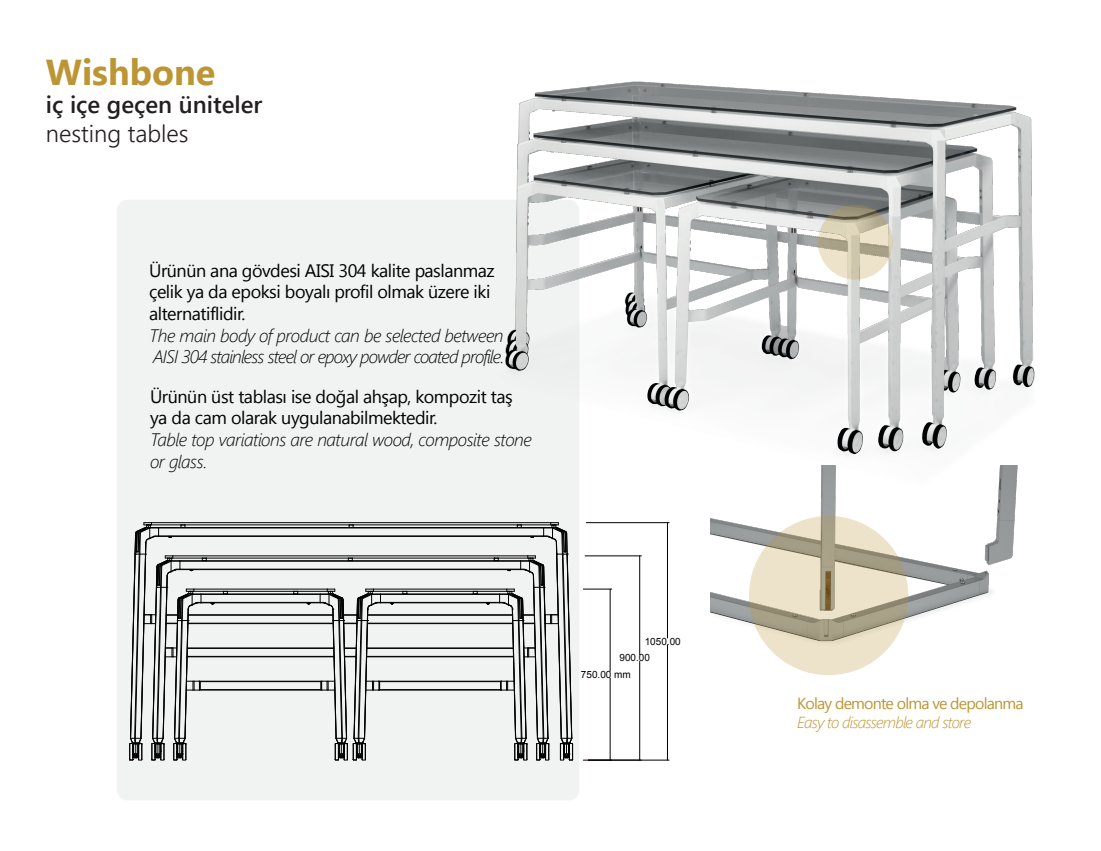
<style>
.page{position:relative;width:1101px;height:851px;background:#fff}
.page>*{position:absolute;margin:0;border:0;box-sizing:border-box;transform-origin:0 0}
.t1{font:700 36px "Segoe UI";color:#bc9634}
.t2{font:600 24px "Segoe UI";color:#231f20}
.t3{font:300 24px "Segoe UI";color:#231f20}
.t4{font:18px/21.6px "Segoe UI";letter-spacing:-.025em;color:#000}
.t5{font:italic 300 18px/21.6px "Segoe UI";letter-spacing:-.05em;color:#000}
.t6{font:italic 300 18px/21.6px "Segoe UI";letter-spacing:-.025em;color:#000}
.t7{font:16px "Segoe UI";letter-spacing:-.05em;color:#bc9634}
.t8{font:italic 300 16px "Segoe UI";letter-spacing:-.05em;color:#bc9634}
.t9{font:10px/16.6px "Arial";color:#000}
</style>
<div class="page">
<div style="left:117px;top:200px;width:462px;height:600px;background:#f1f3f2;border-radius:11px"></div>
<img style="left:505px;top:81px;width:530px;height:385px">
<hr style="left:585px;top:555px;width:56px;height:1px;background:#000">
<hr style="left:639px;top:556px;width:1px;height:99px;background:#000">
<hr style="left:639px;top:661px;width:1px;height:99px;background:#000">
<svg style="left:583px;top:589px;width:28px;height:1px"></svg>
<hr style="left:609px;top:678px;width:1px;height:82px;background:#000">
<hr style="left:609px;top:589px;width:1px;height:82px;background:#000">
<hr style="left:588px;top:760px;width:81px;height:1px;background:#000">
<hr style="left:586px;top:522px;width:83px;height:1px;background:#000">
<hr style="left:667px;top:645px;width:1px;height:115px;background:#000">
<hr style="left:667px;top:523px;width:1px;height:115px;background:#000">
<hr style="left:200px;top:689px;width:121px;height:1px;background:#000">
<hr style="left:367px;top:615px;width:145px;height:1px;background:#000">
<hr style="left:188px;top:615px;width:145px;height:1px;background:#000">
<hr style="left:180px;top:561px;width:340px;height:1px;background:#000">
<hr style="left:379px;top:689px;width:121px;height:1px;background:#000">
<hr style="left:159px;top:528px;width:384px;height:1px;background:#000">
<hr style="left:185px;top:524px;width:164px;height:1px;background:#000">
<hr style="left:185px;top:527px;width:164px;height:1px;background:#000">
<hr style="left:194px;top:589px;width:133px;height:1px;background:#000">
<hr style="left:227px;top:594px;width:67px;height:1px;background:#000">
<hr style="left:188px;top:623px;width:145px;height:1px;background:#000">
<hr style="left:379px;top:690px;width:122px;height:1px;background:#000">
<hr style="left:200px;top:690px;width:121px;height:1px;background:#000">
<hr style="left:187px;top:656px;width:147px;height:1px;background:#000">
<hr style="left:187px;top:648px;width:147px;height:1px;background:#000">
<hr style="left:352px;top:560px;width:142px;height:1px;background:#000">
<hr style="left:353px;top:527px;width:164px;height:1px;background:#000">
<hr style="left:227px;top:591px;width:67px;height:1px;background:#000">
<hr style="left:353px;top:524px;width:164px;height:1px;background:#000">
<hr style="left:151px;top:522px;width:399px;height:1px;background:#000">
<hr style="left:373px;top:589px;width:133px;height:1px;background:#000">
<hr style="left:407px;top:594px;width:66px;height:1px;background:#000">
<hr style="left:173px;top:555px;width:354px;height:1px;background:#000">
<hr style="left:352px;top:558px;width:142px;height:1px;background:#000">
<hr style="left:200px;top:681px;width:121px;height:1px;background:#000">
<hr style="left:193px;top:569px;width:315px;height:1px;background:#000">
<hr style="left:214px;top:602px;width:93px;height:1px;background:#000">
<hr style="left:171px;top:536px;width:360px;height:1px;background:#000">
<hr style="left:188px;top:614px;width:145px;height:1px;background:#000">
<hr style="left:379px;top:681px;width:122px;height:1px;background:#000">
<hr style="left:367px;top:623px;width:145px;height:1px;background:#000">
<hr style="left:367px;top:614px;width:145px;height:1px;background:#000">
<hr style="left:366px;top:656px;width:147px;height:1px;background:#000">
<hr style="left:367px;top:648px;width:146px;height:1px;background:#000">
<hr style="left:206px;top:560px;width:142px;height:1px;background:#000">
<svg style="left:347px;top:557px;width:6px;height:5px"></svg>
<hr style="left:393px;top:602px;width:94px;height:1px;background:#000">
<hr style="left:206px;top:558px;width:142px;height:1px;background:#000">
<svg style="left:348px;top:524px;width:6px;height:4px"></svg>
<hr style="left:407px;top:591px;width:66px;height:1px;background:#000">
<svg style="left:129px;top:522px;width:99px;height:239px"></svg>
<svg style="left:472px;top:522px;width:101px;height:239px"></svg>
<svg style="left:293px;top:589px;width:115px;height:172px"></svg>
<img style="left:710px;top:466px;width:308px;height:195px">
<svg style="left:817px;top:205px;width:75px;height:75px;background:#ccc3aa"></svg>
<svg style="left:749px;top:516px;width:159px;height:159px;background:#d1c7ae"></svg>
<h1 class="t1" style="left:46px;top:51px;width:171px">Wishbone</h1>
<h2 class="t2" style="left:46px;top:86px;width:218px">iç içe geçen üniteler</h2>
<h2 class="t3" style="left:46px;top:114px;width:144px">nesting tables</h2>
<p class="t4" style="left:149px;top:259px;width:347px">Ürünün ana gövdesi AISI 304 kalite paslanmaz çelik ya da epoksi boyalı profil olmak üzere iki alternatiflidir.</p>
<p class="t5" style="left:149px;top:323px;width:357px">The main body of product can be selected between<br>AISI 304 stainless steel or epoxy powder coated profile.</p>
<p class="t4" style="left:150px;top:385px;width:364px">Ürünün üst tablası ise doğal ahşap, kompozit taş ya da cam olarak uygulanabilmektedir.</p>
<p class="t6" style="left:150px;top:427px;width:383px">Table top variations are natural wood, composite stone or glass.</p>
<p class="t9" style="left:644px;top:633px;width:38px">1050.00</p>
<p class="t9" style="left:581px;top:650px;width:71px;text-indent:39px">900.00<br>750.00 mm</p>
<p class="t7" style="left:797px;top:692px;width:228px">Kolay demonte olma ve depolanma</p>
<p class="t8" style="left:797px;top:710px;width:175px">Easy to disassemble and store</p>
</div>
